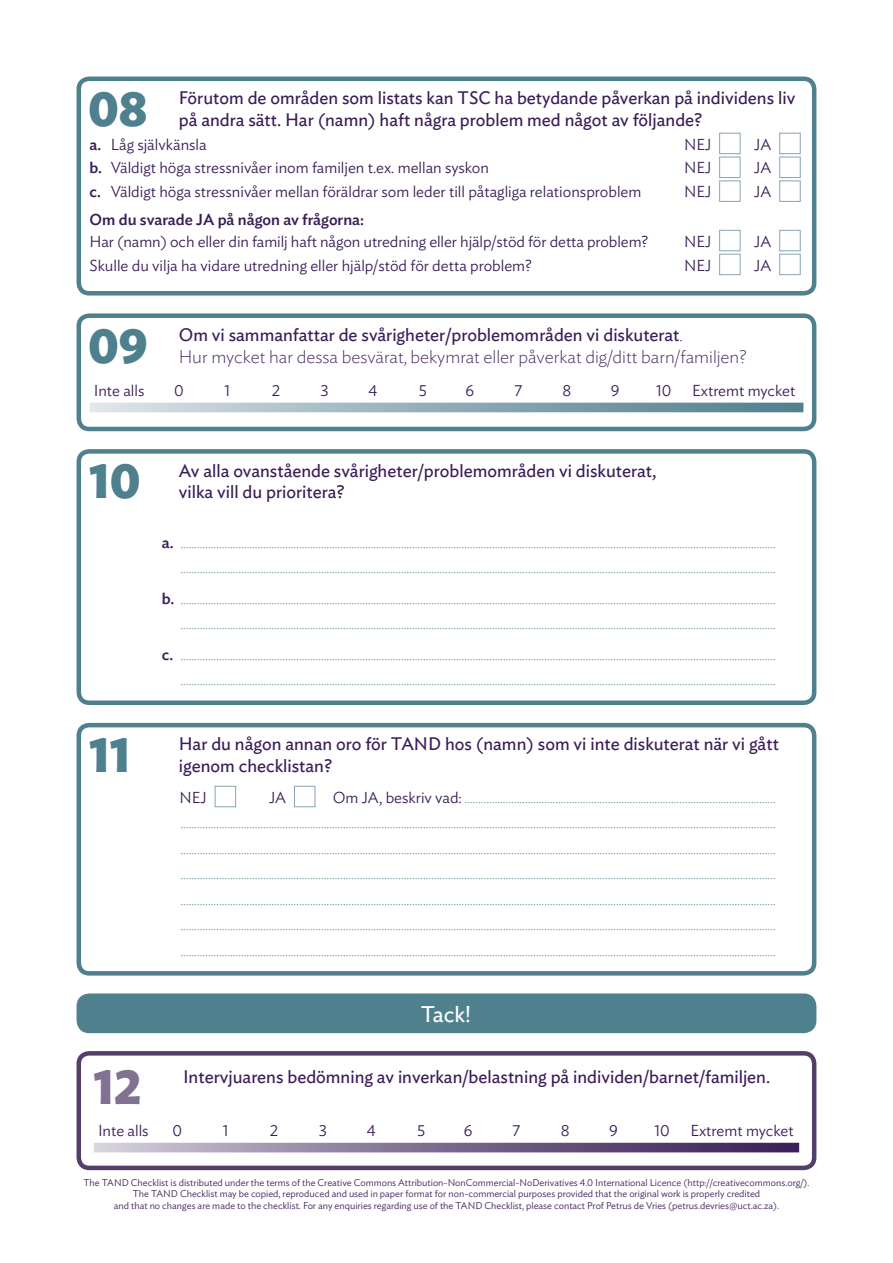
<style>
.page{position:relative;width:893px;height:1263px;background:#fff}
.page>*{position:absolute;margin:0;border:0;box-sizing:border-box;transform-origin:0 0}
.t1{font:700 48.75px "Ideal Sans";color:#4f808e}
.t2{font:700 48.75px "Ideal Sans";color:#817193}
.t3{font:22.5px "Ideal Sans";color:#fff}
.t4{font:18px/21.8px "Ideal Sans";color:#3b1d57}
.t5{font:200 18px/21.8px "Ideal Sans";color:#3b1d57}
.t6{font:200 15.75px/25.5px "Ideal Sans";color:#4f808e;text-align:right}
.t7{font:300 15.75px "Ideal Sans";color:#3b1d57}
.t8{font:500 15.75px "Ideal Sans";color:#3b1d57}
.t9{font:300 9.75px/11.7px "Ideal Sans";color:#3b1d57;text-align:center}
.s1{font-weight:500}
.s2{font-weight:400}
.s3{font-weight:500;color:#3b1d57}
.s4{font-weight:300;color:#3b1d57}
</style>
<div class="page">
<div style="left:77px;top:993px;width:739px;height:40px;background:#4f808e;border-radius:13px"></div>
<div style="left:719px;top:133px;width:21px;height:21px;border:1px solid #88a5b1"></div>
<div style="left:779px;top:133px;width:22px;height:21px;border:1px solid #88a5b1"></div>
<div style="left:719px;top:157px;width:21px;height:21px;border:1px solid #88a5b1"></div>
<div style="left:779px;top:157px;width:22px;height:21px;border:1px solid #88a5b1"></div>
<div style="left:719px;top:180px;width:21px;height:22px;border:1px solid #88a5b1"></div>
<div style="left:779px;top:180px;width:22px;height:22px;border:1px solid #88a5b1"></div>
<div style="left:719px;top:230px;width:21px;height:21px;border:1px solid #88a5b1"></div>
<div style="left:779px;top:230px;width:22px;height:21px;border:1px solid #88a5b1"></div>
<div style="left:719px;top:254px;width:21px;height:21px;border:1px solid #88a5b1"></div>
<div style="left:779px;top:254px;width:22px;height:21px;border:1px solid #88a5b1"></div>
<div style="left:77px;top:77px;width:739px;height:219px;border:4px solid #4f808e;border-radius:11px"></div>
<svg style="left:90px;top:403px;width:713px;height:9px;background:#93aeb8"></svg>
<div style="left:77px;top:313px;width:739px;height:118px;border:4px solid #4f808e;border-radius:11px"></div>
<svg style="left:94px;top:1143px;width:705px;height:9px;background:#7f6e91"></svg>
<div style="left:77px;top:1051px;width:739px;height:119px;border:4px solid #543e6c;border-radius:11px"></div>
<div style="left:77px;top:449px;width:739px;height:256px;border:4px solid #4f808e;border-radius:11px"></div>
<div style="left:215px;top:786px;width:21px;height:21px;border:1px solid #88a5b1"></div>
<div style="left:294px;top:786px;width:21px;height:21px;border:1px solid #88a5b1"></div>
<div style="left:77px;top:723px;width:739px;height:252px;border:4px solid #4f808e;border-radius:11px"></div>
<h1 class="t1" style="left:88px;top:70px;width:61px">08</h1>
<p class="t4" style="left:179px;top:85px;width:618px">Förutom de områden som listats kan TSC ha betydande påverkan på individens liv på andra sätt. Har (namn) haft några problem med något av följande?</p>
<p class="t7" style="left:90px;top:132px;width:119px"><span class="s1">a.</span> Låg självkänsla</p>
<p class="t7" style="left:684px;top:132px;width:29px">NEJ</p>
<p class="t7" style="left:754px;top:132px;width:19px">JA</p>
<p class="t7" style="left:90px;top:156px;width:401px"><span class="s1">b.</span> Väldigt höga stressnivåer inom familjen t.ex. mellan syskon</p>
<p class="t7" style="left:684px;top:156px;width:29px">NEJ</p>
<p class="t7" style="left:754px;top:156px;width:19px">JA</p>
<p class="t7" style="left:90px;top:180px;width:553px"><span class="s1">c.</span> Väldigt höga stressnivåer mellan föräldrar som leder till påtagliga relationsproblem</p>
<p class="t7" style="left:684px;top:180px;width:29px">NEJ</p>
<p class="t7" style="left:754px;top:180px;width:19px">JA</p>
<p class="t8" style="left:90px;top:208px;width:276px">Om du svarade JA på någon av frågorna:</p>
<p class="t7" style="left:90px;top:229px;width:560px">Har (namn) och eller din familj haft någon utredning eller hjälp/stöd för detta problem?</p>
<p class="t7" style="left:684px;top:229px;width:29px">NEJ</p>
<p class="t7" style="left:754px;top:229px;width:19px">JA</p>
<p class="t7" style="left:90px;top:253px;width:444px">Skulle du vilja ha vidare utredning eller hjälp/stöd för detta problem?</p>
<p class="t7" style="left:684px;top:253px;width:29px">NEJ</p>
<p class="t7" style="left:754px;top:253px;width:19px">JA</p>
<h1 class="t1" style="left:88px;top:306px;width:61px">09</h1>
<p class="t5" style="left:179px;top:322px;width:569px"><span class="s2">Om vi sammanfattar de svårigheter/problemområden vi diskuterat</span>.<br>Hur mycket har dessa besvärat, bekymrat eller påverkat dig/ditt barn/familjen?</p>
<p class="t7" style="left:94px;top:379px;width:52px">Inte alls</p>
<p class="t7" style="left:174px;top:379px;width:11px">0</p>
<p class="t7" style="left:225px;top:379px;width:7px">1</p>
<p class="t7" style="left:272px;top:379px;width:10px">2</p>
<p class="t7" style="left:320px;top:379px;width:10px">3</p>
<p class="t7" style="left:368px;top:379px;width:10px">4</p>
<p class="t7" style="left:419px;top:379px;width:10px">5</p>
<p class="t7" style="left:465px;top:379px;width:10px">6</p>
<p class="t7" style="left:514px;top:379px;width:10px">7</p>
<p class="t7" style="left:562px;top:379px;width:10px">8</p>
<p class="t7" style="left:611px;top:379px;width:10px">9</p>
<p class="t7" style="left:656px;top:379px;width:17px">10</p>
<p class="t7" style="left:692px;top:379px;width:105px">Extremt mycket</p>
<h1 class="t1" style="left:89px;top:442px;width:53px">10</h1>
<p class="t4" style="left:179px;top:458px;width:479px">Av alla ovanstående svårigheter/problemområden vi diskuterat, vilka vill du prioritera?</p>
<p class="t6" style="left:162px;top:528px;width:616px"><span class="s3">a.</span> ........................................................................................................................................................................................................................ ........................................................................................................................................................................................................................</p>
<p class="t6" style="left:162px;top:584px;width:616px"><span class="s3">b.</span> ........................................................................................................................................................................................................................ ........................................................................................................................................................................................................................</p>
<p class="t6" style="left:162px;top:640px;width:616px"><span class="s3">c.</span> ........................................................................................................................................................................................................................ ........................................................................................................................................................................................................................</p>
<h1 class="t1" style="left:89px;top:716px;width:43px">11</h1>
<p class="t4" style="left:179px;top:732px;width:602px">Har du någon annan oro för TAND hos (namn) som vi inte diskuterat när vi gått igenom checklistan?</p>
<p class="t7" style="left:180px;top:785px;width:29px">NEJ</p>
<p class="t7" style="left:269px;top:785px;width:19px">JA</p>
<p class="t6" style="left:180px;top:783px;width:597px;text-align:justify;text-indent:152px"><span class="s4">Om JA, beskriv vad:</span> ................................................................................................................. ........................................................................................................................................................................................................................ ........................................................................................................................................................................................................................ ........................................................................................................................................................................................................................ ........................................................................................................................................................................................................................ ........................................................................................................................................................................................................................ ........................................................................................................................................................................................................................</p>
<h2 class="t3" style="left:421px;top:997px;width:52px">Tack!</h2>
<h1 class="t2" style="left:93px;top:1048px;width:50px">12</h1>
<p class="t4" style="left:183px;top:1064px;width:589px">Intervjuarens bedömning av inverkan/belastning på individen/barnet/familjen.</p>
<p class="t7" style="left:98px;top:1119px;width:52px">Inte alls</p>
<p class="t7" style="left:172px;top:1119px;width:11px">0</p>
<p class="t7" style="left:223px;top:1119px;width:7px">1</p>
<p class="t7" style="left:270px;top:1119px;width:10px">2</p>
<p class="t7" style="left:319px;top:1119px;width:10px">3</p>
<p class="t7" style="left:367px;top:1119px;width:10px">4</p>
<p class="t7" style="left:417px;top:1119px;width:10px">5</p>
<p class="t7" style="left:464px;top:1119px;width:10px">6</p>
<p class="t7" style="left:513px;top:1119px;width:10px">7</p>
<p class="t7" style="left:561px;top:1119px;width:10px">8</p>
<p class="t7" style="left:609px;top:1119px;width:10px">9</p>
<p class="t7" style="left:654px;top:1119px;width:17px">10</p>
<p class="t7" style="left:691px;top:1119px;width:105px">Extremt mycket</p>
<p class="t9" style="left:84px;top:1176px;width:727px">The TAND Checklist is distributed under the terms of the Creative Commons Attribution-NonCommercial-NoDerivatives 4.0 International Licence (http://creativecommons.org/).<br>The TAND Checklist may be copied, reproduced and used in paper format for non-commercial purposes provided that the original work is properly credited<br>and that no changes are made to the checklist. For any enquiries regarding use of the TAND Checklist, please contact Prof Petrus de Vries (petrus.devries@uct.ac.za).</p>
</div>
